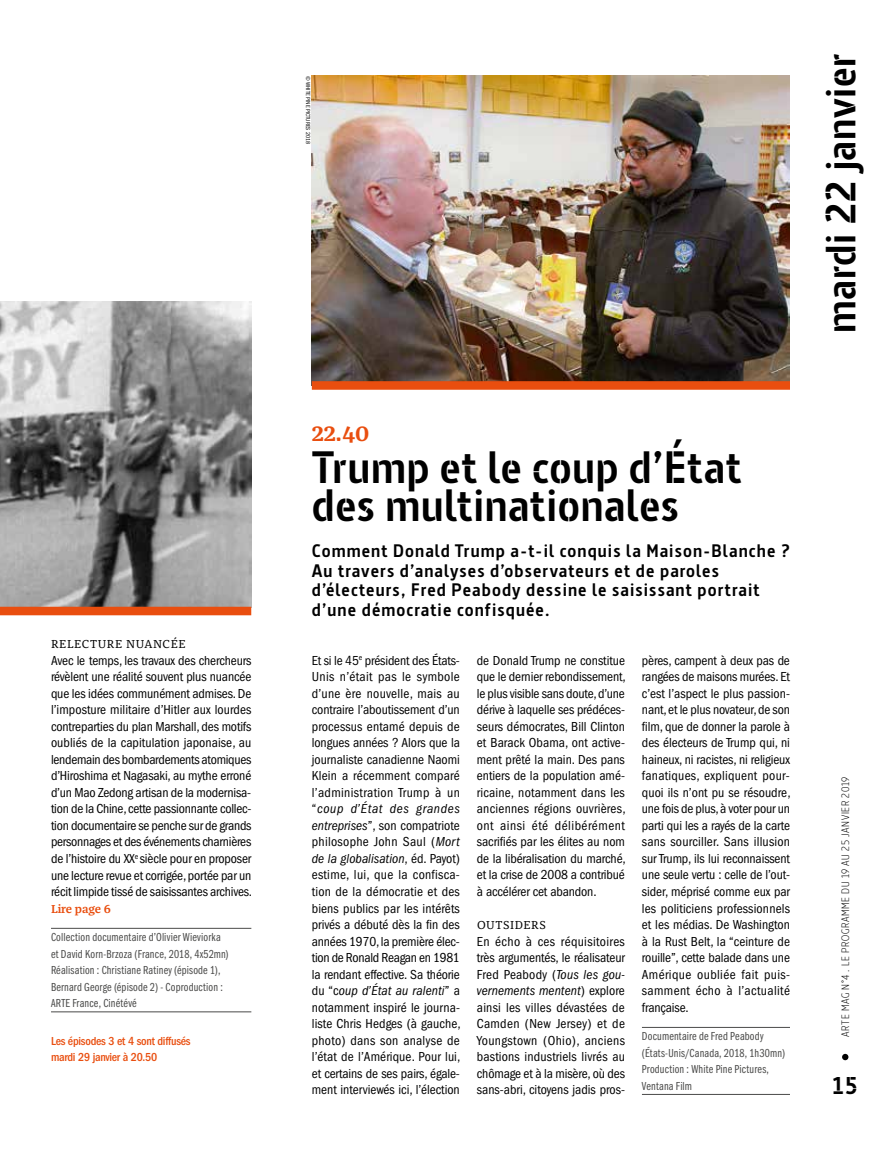
<style>
.page{position:relative;width:893px;height:1149px;background:#fff}
.page>*{position:absolute;margin:0;border:0;box-sizing:border-box;transform-origin:0 0}
.t1{font:700 45px/37.5px "Barna Stencil";letter-spacing:.015em;color:#000}
.t2{font:700 42px "Barna Stencil";letter-spacing:.015em;color:#000}
.t3{font:700 24.15px "Barna Stencil";color:#000}
.t4{font:600 24px "Franziska OT";color:#e94e0f}
.t5{font:700 18px/19.5px "Barna";letter-spacing:.06em;color:#000}
.t6{font:condensed 13.5px/16.5px "ITC Franklin Gothic Std";letter-spacing:-.01em;color:#000;text-align:justify}
.t7{font:12px/16.5px "ITC Franklin Gothic Std Bk Cp";letter-spacing:.015em;color:#4a4a49}
.t8{font:500 condensed 12px/16.5px "ITC Franklin Gothic Std";letter-spacing:-.02em;color:#e94e0f}
.t9{font:12px "Franziska OT";letter-spacing:.045em;color:#000}
.t10{font:600 12px "Franziska OT";letter-spacing:-.01em;color:#e94e0f}
.t11{font:300 10.5px "Barna";letter-spacing:.065em;color:#000}
.t12{font:condensed 6px "ITC Franklin Gothic Std";color:#000}
.s1{font-style:italic}
</style>
<div class="page">
<svg style="left:842px;top:1053px;width:6px;height:6px"></svg>
<img style="left:312px;top:76px;width:478px;height:305px">
<div style="left:312px;top:381px;width:478px;height:8px;background:#e94e0f"></div>
<hr style="left:642px;top:1026px;width:148px;height:1px;background:#4a4a49">
<hr style="left:642px;top:1093px;width:148px;height:1px;background:#4a4a49">
<hr style="left:51px;top:927px;width:200px;height:1px;background:#4a4a49">
<hr style="left:51px;top:1011px;width:200px;height:1px;background:#4a4a49">
<img style="left:0;top:301px;width:251px;height:305px">
<div style="left:0;top:606px;width:251px;height:9px;background:#e94e0f"></div>
<p class="t9" style="left:51px;top:637px;width:136px">RELECTURE NUANCÉE</p>
<p class="t6" style="left:51px;top:652px;width:203px">Avec le temps, les travaux des chercheurs révèlent une réalité souvent plus nuancée que les idées communément admises. De l’imposture militaire d’Hitler aux lourdes contreparties du plan Marshall, des motifs oubliés de la capitulation japonaise, au lendemain des bombardements atomiques d’Hiroshima et Nagasaki, au mythe erroné d’un Mao Zedong artisan de la modernisa&shy;tion de la Chine, cette passionnante collec&shy;tion documentaire se penche sur de grands personnages et des événements charnières de l’histoire du XX<sup>e</sup> siècle pour en proposer une lecture revue et corrigée, portée par un récit limpide tissé de saisissantes archives.</p>
<p class="t10" style="left:51px;top:901px;width:61px">Lire page 6</p>
<p class="t7" style="left:51px;top:928px;width:179px">Collection documentaire d’Olivier Wieviorka et David Korn-Brzoza (France, 2018, 4x52mn)<br>Réalisation : Christiane Ratiney (épisode 1), Bernard George (épisode 2) - Coproduction :<br>ARTE France, Cinétévé</p>
<p class="t8" style="left:51px;top:1032px;width:141px">Les épisodes 3 et 4 sont diffusés mardi 29 janvier à 20.50</p>
<p class="t12" style="left:312px;top:76px;width:70px;rotate:90deg">© WHITE PINE PICTURES 2018</p>
<h2 class="t2" style="left:815px;top:333px;width:280px;rotate:-90deg">mardi 22 janvier</h2>
<h3 class="t4" style="left:312px;top:419px;width:60px">22.40</h3>
<h1 class="t1" style="left:312px;top:449px;width:431px">Trump et le coup d’État des multinationales</h1>
<h3 class="t5" style="left:312px;top:541px;width:480px">Comment Donald Trump a-t-il conquis la Maison-Blanche ?<br>Au travers d’analyses d’observateurs et de paroles d’électeurs, Fred Peabody dessine le saisissant portrait d’une démocratie confisquée.</h3>
<p class="t6" style="left:312px;top:652px;width:150px">Et si le 45<sup>e</sup> président des États-Unis n’était pas le symbole d’une ère nouvelle, mais au contraire l’aboutissement d’un processus entamé depuis de longues années ? Alors que la journaliste canadienne Naomi Klein a récemment comparé l’administration Trump à un “<span class="s1">coup d’État des grandes entreprises</span>”, son compatriote philosophe John Saul (<span class="s1">Mort de la globalisation</span>, éd. Payot) estime, lui, que la confisca&shy;tion de la démocratie et des biens publics par les intérêts privés a débuté dès la fin des années 1970, la première élec&shy;tion de Ronald Reagan en 1981 la rendant effective. Sa théorie du “c<span class="s1">oup d’État au ralenti</span>” a notamment inspiré le journa&shy;liste Chris Hedges (à gauche, photo) dans son analyse de l’état de l’Amérique. Pour lui, et certains de ses pairs, égale&shy;ment interviewés ici, l’élection</p>
<p class="t6" style="left:477px;top:652px;width:150px">de Donald Trump ne constitue que le dernier rebondissement, le plus visible sans doute, d’une dérive à laquelle ses prédéces&shy;seurs démocrates, Bill Clinton et Barack Obama, ont active&shy;ment prêté la main. Des pans entiers de la population amé&shy;ricaine, notamment dans les anciennes régions ouvrières, ont ainsi été délibérément sacrifiés par les élites au nom de la libéralisation du marché, et la crise de 2008 a contribué à accélérer cet abandon.</p>
<p class="t9" style="left:477px;top:917px;width:70px">OUTSIDERS</p>
<p class="t6" style="left:477px;top:932px;width:150px">En écho à ces réquisitoires très argumentés, le réalisateur Fred Peabody (<span class="s1">Tous les gou&shy;vernements mentent</span>) explore ainsi les villes dévastées de Camden (New Jersey) et de Youngstown (Ohio), anciens bastions industriels livrés au chômage et à la misère, où des sans-abri, citoyens jadis pros-</p>
<p class="t6" style="left:642px;top:652px;width:150px">pères, campent à deux pas de rangées de maisons murées. Et c’est l’aspect le plus passion&shy;nant, et le plus novateur, de son film, que de donner la parole à des électeurs de Trump qui, ni haineux, ni racistes, ni religieux fanatiques, expliquent pour&shy;quoi ils n’ont pu se résoudre, une fois de plus, à voter pour un parti qui les a rayés de la carte sans sourciller. Sans illusion sur Trump, ils lui reconnaissent une seule vertu : celle de l’out&shy;sider, méprisé comme eux par les politiciens professionnels et les médias. De Washington à la Rust Belt, la “ceinture de rouille”, cette balade dans une Amérique oubliée fait puis&shy;samment écho à l’actualité française.</p>
<p class="t7" style="left:642px;top:1027px;width:145px">Documentaire de Fred Peabody (États-Unis/Canada, 2018, 1h30mn)<br>Production : White Pine Pictures,<br>Ventana Film</p>
<p class="t11" style="left:839px;top:1036px;width:262px;rotate:-90deg">ARTE MAG N°4 . LE PROGRAMME DU 19 AU 25 JANVIER 2019</p>
<h3 class="t3" style="left:833px;top:1070px;width:26px">15</h3>
</div>
